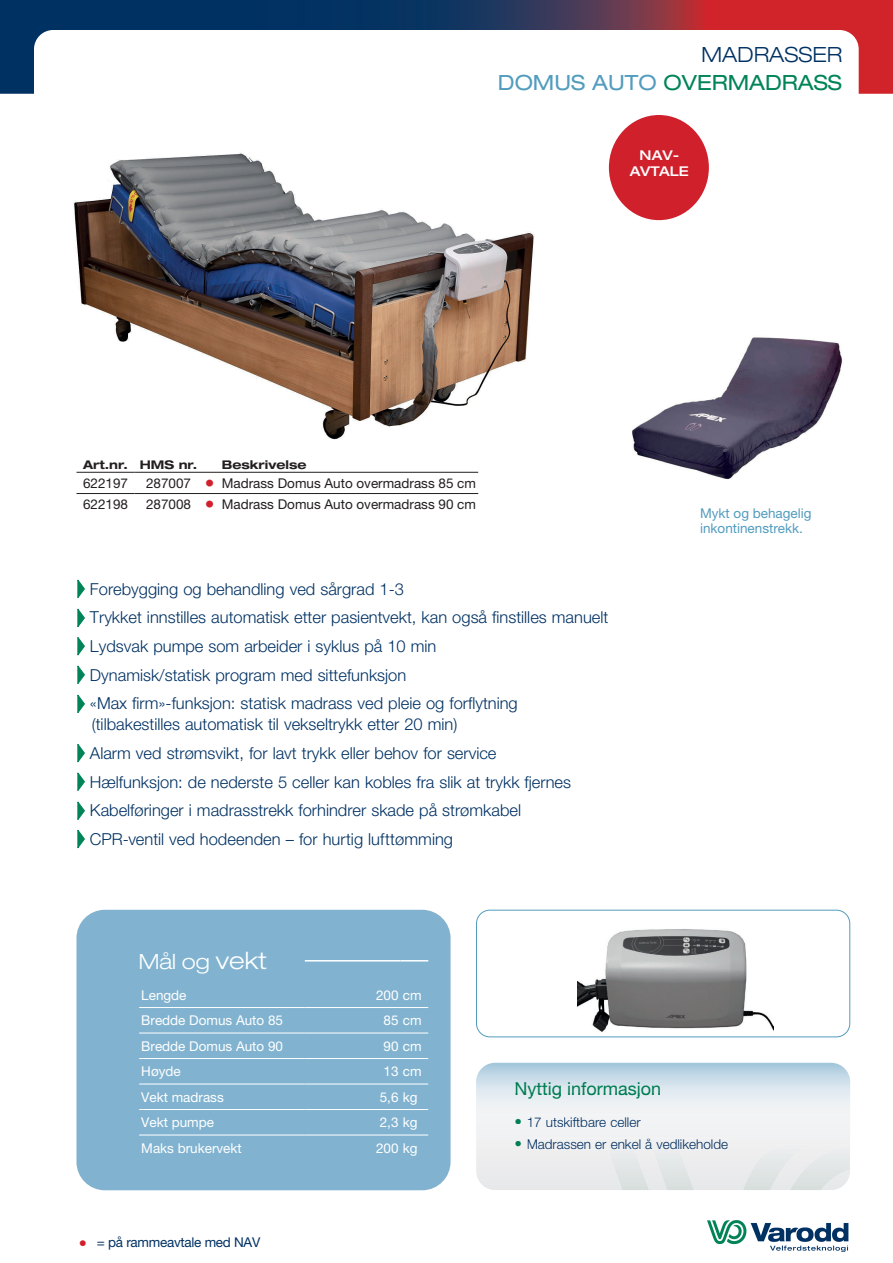
<style>
.page{position:relative;width:893px;height:1263px;background:#fff}
.page>*{position:absolute;margin:0;border:0;box-sizing:border-box;transform-origin:0 0}
.t1{font:expanded 21px "Helvetica Neue LT Std";color:#008457}
.t2{font:300 expanded 21px "Helvetica Neue LT Pro";color:#fff}
.t3{font:300 expanded 21px "Helvetica Neue LT Pro";color:#003163}
.t4{font:18px "Helvetica Neue LT Std";color:#007d53}
.t5{font:300 16.5px/28.7px "Helvetica Neue LT Std";color:#003163}
.t6{font:13.5px "Helvetica Neue LT Pro";color:#fff}
.t7{font:13.5px "Helvetica Neue LT Pro";color:#231f20}
.t8{font:13.5px/15px "Helvetica Neue LT Std";color:#529cbe}
.t9{font:300 13.5px "Helvetica Neue LT Std";color:#003163}
.t10{font:13.5px "Helvetica Neue LT Pro";letter-spacing:-.02em;color:#003163}
.t11{font:300 13.5px "Helvetica Neue LT Std";color:#002f60}
.t12{font:500 expanded 13.5px/16.5px "Helvetica Neue LT Pro";color:#fff;text-align:center}
.t13{font:700 expanded 12px "Helvetica Neue LT Pro";color:#231f20}
.s1{color:#529cbe}
.s2{font-size:19.5px;color:#d0202c}
.s3{font-size:24px}
.s4{font-family:"Helvetica Neue LT Std";font-weight:300;font-stretch:expanded;font-size:16.35px;color:#d0202c}
.s5{color:#007c52}
.s6{font-stretch:expanded;font-size:15.15px;color:#007f53}
.s7{color:#002e60}
.s8{font-stretch:expanded;font-size:15.15px;color:#008457}
.s9{color:#002e5f}
</style>
<div class="page">
<svg style="left:0;top:0;width:893px;height:94px;background:#4a2f50"></svg>
<svg style="left:34px;top:30px;width:825px;height:64px"></svg>
<div style="left:76px;top:910px;width:374px;height:280px;background:#81b3d0;border-radius:28px"></div>
<img style="left:20px;top:96px;width:553px;height:346px;border-radius:22px">
<hr style="left:77px;top:472px;width:58px;height:1px;background:#231f20">
<hr style="left:135px;top:472px;width:343px;height:1px;background:#231f20">
<hr style="left:77px;top:493px;width:58px;height:1px;background:#231f20">
<hr style="left:135px;top:493px;width:343px;height:1px;background:#231f20">
<svg style="left:77px;top:579px;width:8px;height:134px"></svg>
<svg style="left:77px;top:744px;width:8px;height:105px"></svg>
<hr style="left:401px;top:960px;width:27px;height:2px;background:#fff">
<hr style="left:305px;top:960px;width:96px;height:2px;background:#fff">
<hr style="left:139px;top:1007px;width:166px;height:1px;background:#fff">
<hr style="left:305px;top:1007px;width:123px;height:1px;background:#fff">
<hr style="left:139px;top:1033px;width:166px;height:1px;background:#fff">
<hr style="left:305px;top:1033px;width:123px;height:1px;background:#fff">
<hr style="left:139px;top:1058px;width:166px;height:1px;background:#fff">
<hr style="left:305px;top:1058px;width:123px;height:1px;background:#fff">
<hr style="left:139px;top:1109px;width:166px;height:1px;background:#fff">
<hr style="left:305px;top:1109px;width:123px;height:1px;background:#fff">
<hr style="left:139px;top:1084px;width:166px;height:1px;background:#fff">
<hr style="left:305px;top:1084px;width:123px;height:1px;background:#fff">
<hr style="left:139px;top:1135px;width:166px;height:1px;background:#fff">
<hr style="left:305px;top:1135px;width:123px;height:1px;background:#fff">
<div style="left:609px;top:115px;width:100px;height:105px;background:#d0202c;border-radius:50%"></div>
<svg style="left:476px;top:1063px;width:374px;height:127px;fill:#ebecee"></svg>
<svg style="left:608px;top:1144px;width:120px;height:6px"></svg>
<img style="left:608px;top:1145px;width:71px;height:5px">
<img style="left:516px;top:1082px;width:144px;height:16px">
<svg style="left:515px;top:1119px;width:6px;height:5px"></svg>
<img style="left:528px;top:1117px;width:113px;height:10px">
<img style="left:626px;top:330px;width:224px;height:153px;border-radius:22px">
<img style="left:577px;top:929px;width:197px;height:103px">
<div style="left:476px;top:910px;width:374px;height:127px;border:1px solid #529cbe;border-radius:13px"></div>
<img style="left:707px;top:1220px;width:141px;height:31px">
<p class="t3" style="left:701px;top:42px;width:142px">MADRASSER</p>
<p class="t1" style="left:498px;top:70px;width:345px"><span class="s1">DOMUS AUTO</span> OVERMADRASS</p>
<p class="t12" style="left:630px;top:147px;width:60px">NAV-<br>AVTALE</p>
<p class="t13" style="left:83px;top:458px;width:116px">Art.nr. HMS nr.</p>
<p class="t13" style="left:222px;top:458px;width:86px">Beskrivelse</p>
<p class="t7" style="left:83px;top:478px;width:47px">622197</p>
<p class="t7" style="left:146px;top:478px;width:331px">287007 <span class="s2">•</span> Madrass Domus Auto overmadrass 85 cm</p>
<p class="t7" style="left:83px;top:499px;width:47px">622198</p>
<p class="t7" style="left:146px;top:499px;width:331px">287008 <span class="s2">•</span> Madrass Domus Auto overmadrass 90 cm</p>
<p class="t5" style="left:90px;top:576px;width:520px">Forebygging og behandling ved sårgrad 1-3<br>Trykket innstilles automatisk etter pasientvekt, kan også finstilles manuelt Lydsvak pumpe som arbeider i syklus på 10 min<br>Dynamisk/statisk program med sittefunksjon<br>«Max firm»-funksjon: statisk madrass ved pleie og forflytning</p>
<p class="t5" style="left:90px;top:712px;width:483px">(tilbakestilles automatisk til vekseltrykk etter 20 min)<br>Alarm ved strømsvikt, for lavt trykk eller behov for service Hælfunksjon: de nederste 5 celler kan kobles fra slik at trykk fjernes Kabelføringer i madrasstrekk forhindrer skade på strømkabel CPR-ventil ved hodeenden – for hurtig lufttømming</p>
<p class="t8" style="left:700px;top:506px;width:113px">Mykt og behagelig inkontinenstrekk.</p>
<p class="t2" style="left:139px;top:950px;width:130px">Mål og <span class="s3">vekt</span></p>
<p class="t6" style="left:141px;top:990px;width:47px">Lengde</p>
<p class="t6" style="left:376px;top:990px;width:47px">200 cm</p>
<p class="t6" style="left:141px;top:1015px;width:143px">Bredde Domus Auto 85</p>
<p class="t6" style="left:383px;top:1015px;width:40px">85 cm</p>
<p class="t6" style="left:141px;top:1041px;width:143px">Bredde Domus Auto 90</p>
<p class="t6" style="left:383px;top:1041px;width:40px">90 cm</p>
<p class="t6" style="left:141px;top:1066px;width:41px">Høyde</p>
<p class="t6" style="left:383px;top:1066px;width:40px">13 cm</p>
<p class="t6" style="left:141px;top:1092px;width:84px">Vekt madrass</p>
<p class="t6" style="left:380px;top:1092px;width:39px">5,6 kg</p>
<p class="t6" style="left:141px;top:1117px;width:74px">Vekt pumpe</p>
<p class="t6" style="left:380px;top:1117px;width:39px">2,3 kg</p>
<p class="t6" style="left:141px;top:1143px;width:102px">Maks brukervekt</p>
<p class="t6" style="left:376px;top:1143px;width:43px">200 kg</p>
<p class="t10" style="left:79px;top:1237px;width:183px"><span class="s4">•</span> = på rammeavtale med NAV</p>
<p class="t4" style="left:514px;top:1078px;width:148px"><span class="s5">N</span>y<span class="s5">tti</span>g <span class="s5">i</span>nformasjon</p>
<p class="t11" style="left:514px;top:1117px;width:128px"><span class="s6">•</span> 17 <span class="s7">uts</span>kiftba<span class="s7">re c</span>elle<span class="s7">r</span></p>
<p class="t9" style="left:514px;top:1140px;width:215px"><span class="s8">•</span> Madrassen e<span class="s9">r enkel å vedl</span>ikeholde</p>
</div>
